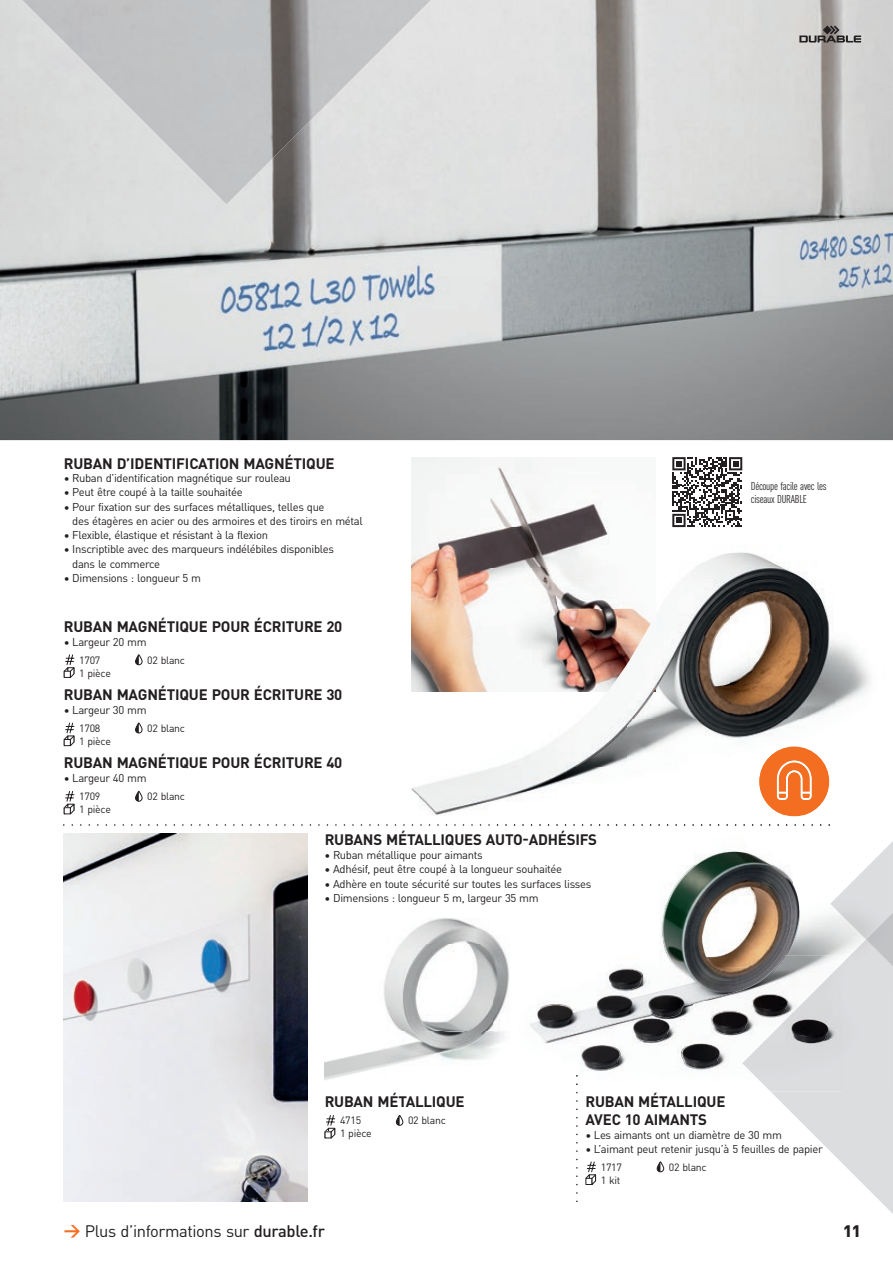
<style>
.page{position:relative;width:893px;height:1263px;background:#fff}
.page>*{position:absolute;margin:0;border:0;box-sizing:border-box;transform-origin:0 0}
.t1{font:16.5px "DIN Pro";letter-spacing:-.025em;color:#231f20}
.t2{font:900 16.5px "DIN Pro";color:#231f20}
.t3{font:700 15px/18px "DIN Pro";letter-spacing:-.015em;color:#231f20}
.t4{font:11.25px/14.2px "DIN Pro";letter-spacing:-.03em;color:#231f20}
.t5{font:condensed 11.25px/13.5px "DIN Pro";letter-spacing:-.02em;color:#231f20}
.t6{font:10.5px "DIN Pro";letter-spacing:-.025em;color:#231f20}
.s1{font-weight:700;color:#f36e21}
.s2{font-weight:500}
</style>
<div class="page">
<img style="left:411px;top:457px;width:198px;height:96px">
<img style="left:379px;top:918px;width:114px;height:150px">
<img style="left:0;top:0;width:893px;height:440px">
<img style="left:411px;top:528px;width:9px;height:262px">
<img style="left:835px;top:641px;width:35px;height:66px">
<img style="left:829px;top:626px;width:6px;height:84px">
<img style="left:779px;top:813px;width:30px;height:2px">
<img style="left:412px;top:553px;width:417px;height:260px">
<img style="left:64px;top:834px;width:244px;height:367px">
<img style="left:729px;top:851px;width:43px;height:14px">
<img style="left:732px;top:865px;width:68px;height:45px">
<img style="left:540px;top:1013px;width:103px;height:58px">
<img style="left:643px;top:1013px;width:50px;height:33px">
<img style="left:785px;top:910px;width:45px;height:45px">
<img style="left:732px;top:955px;width:83px;height:46px">
<img style="left:693px;top:1001px;width:72px;height:45px">
<img style="left:677px;top:1046px;width:52px;height:24px">
<svg style="left:63px;top:824px;width:767px;height:2px"></svg>
<svg style="left:576px;top:1075px;width:2px;height:127px"></svg>
<img style="left:493px;top:936px;width:47px;height:114px">
<img style="left:732px;top:887px;width:24px;height:70px">
<img style="left:538px;top:852px;width:194px;height:161px">
<svg style="left:770px;top:1091px;width:123px;height:123px"></svg>
<img style="left:815px;top:939px;width:78px;height:51px">
<img style="left:765px;top:990px;width:78px;height:51px">
<img style="left:742px;top:1041px;width:101px;height:50px">
<img style="left:792px;top:1020px;width:37px;height:23px">
<img style="left:830px;top:841px;width:63px;height:98px">
<img style="left:866px;top:912px;width:27px;height:54px">
<img style="left:22px;top:0;width:409px;height:204px">
<svg style="left:799px;top:26px;width:62px;height:17px"></svg>
<svg style="left:135px;top:654px;width:7px;height:11px"></svg>
<svg style="left:63px;top:654px;width:12px;height:24px"></svg>
<svg style="left:135px;top:723px;width:7px;height:10px"></svg>
<svg style="left:64px;top:723px;width:10px;height:23px"></svg>
<svg style="left:135px;top:791px;width:7px;height:10px"></svg>
<svg style="left:64px;top:791px;width:10px;height:23px"></svg>
<svg style="left:657px;top:1161px;width:7px;height:11px"></svg>
<svg style="left:585px;top:1161px;width:11px;height:24px"></svg>
<svg style="left:396px;top:1115px;width:7px;height:11px"></svg>
<svg style="left:325px;top:1115px;width:10px;height:23px"></svg>
<svg style="left:672px;top:457px;width:70px;height:70px"></svg>
<h2 class="t3" style="left:64px;top:453px;width:272px">RUBAN D’IDENTIFICATION MAGNÉTIQUE</h2>
<p class="t4" style="left:64px;top:470px;width:229px">• Ruban d’identification magnétique sur rouleau</p>
<p class="t4" style="left:64px;top:484px;width:180px">• Peut être coupé à la taille souhaitée</p>
<p class="t4" style="left:72px;top:499px;width:292px;text-indent:-9px">• Pour fixation sur des surfaces métalliques, telles que<br>des étagères en acier ou des armoires et des tiroirs en métal</p>
<p class="t4" style="left:64px;top:527px;width:206px">• Flexible, élastique et résistant à la flexion</p>
<p class="t4" style="left:72px;top:541px;width:263px;text-indent:-9px">• Inscriptible avec des marqueurs indélébiles disponibles dans le commerce</p>
<p class="t4" style="left:64px;top:570px;width:139px">• Dimensions : longueur 5 m</p>
<h2 class="t3" style="left:64px;top:616px;width:280px">RUBAN MAGNÉTIQUE POUR ÉCRITURE 20</h2>
<p class="t4" style="left:64px;top:634px;width:84px">• Largeur 20 mm</p>
<p class="t6" style="left:79px;top:652px;width:23px">1707</p>
<p class="t6" style="left:147px;top:652px;width:39px">02 blanc</p>
<p class="t6" style="left:79px;top:665px;width:33px">1 pièce</p>
<h2 class="t3" style="left:64px;top:685px;width:280px">RUBAN MAGNÉTIQUE POUR ÉCRITURE 30</h2>
<p class="t4" style="left:64px;top:702px;width:84px">• Largeur 30 mm</p>
<p class="t6" style="left:79px;top:720px;width:23px">1708</p>
<p class="t6" style="left:147px;top:720px;width:39px">02 blanc</p>
<p class="t6" style="left:79px;top:733px;width:33px">1 pièce</p>
<h2 class="t3" style="left:64px;top:753px;width:280px">RUBAN MAGNÉTIQUE POUR ÉCRITURE 40</h2>
<p class="t4" style="left:64px;top:770px;width:84px">• Largeur 40 mm</p>
<p class="t6" style="left:79px;top:788px;width:23px">1709</p>
<p class="t6" style="left:147px;top:788px;width:39px">02 blanc</p>
<p class="t6" style="left:79px;top:801px;width:33px">1 pièce</p>
<h2 class="t3" style="left:325px;top:829px;width:274px">RUBANS MÉTALLIQUES AUTO-ADHÉSIFS</h2>
<p class="t4" style="left:325px;top:847px;width:160px">• Ruban métallique pour aimants</p>
<p class="t4" style="left:325px;top:861px;width:239px">• Adhésif, peut être coupé à la longueur souhaitée</p>
<p class="t4" style="left:325px;top:876px;width:268px">• Adhère en toute sécurité sur toutes les surfaces lisses</p>
<p class="t4" style="left:325px;top:890px;width:216px">• Dimensions : longueur 5 m, largeur 35 mm</p>
<p class="t5" style="left:751px;top:478px;width:77px">Découpe facile avec les ciseaux DURABLE</p>
<h2 class="t3" style="left:325px;top:1091px;width:142px">RUBAN MÉTALLIQUE</h2>
<p class="t6" style="left:340px;top:1112px;width:23px">4715</p>
<p class="t6" style="left:408px;top:1113px;width:39px">02 blanc</p>
<p class="t6" style="left:340px;top:1125px;width:33px">1 pièce</p>
<h2 class="t3" style="left:585px;top:1091px;width:142px">RUBAN MÉTALLIQUE<br>AVEC 10 AIMANTS</h2>
<p class="t4" style="left:585px;top:1127px;width:198px">• Les aimants ont un diamètre de 30 mm</p>
<p class="t4" style="left:585px;top:1141px;width:239px">• L’aimant peut retenir jusqu’à 5 feuilles de papier</p>
<p class="t6" style="left:601px;top:1159px;width:23px">1717</p>
<p class="t6" style="left:669px;top:1159px;width:39px">02 blanc</p>
<p class="t6" style="left:601px;top:1172px;width:21px">1 kit</p>
<h1 class="t1" style="left:64px;top:1219px;width:263px"><span class="s1">→</span> Plus d’informations sur <span class="s2">durable.fr</span></h1>
<h1 class="t2" style="left:843px;top:1218px;width:19px">11</h1>
</div>
